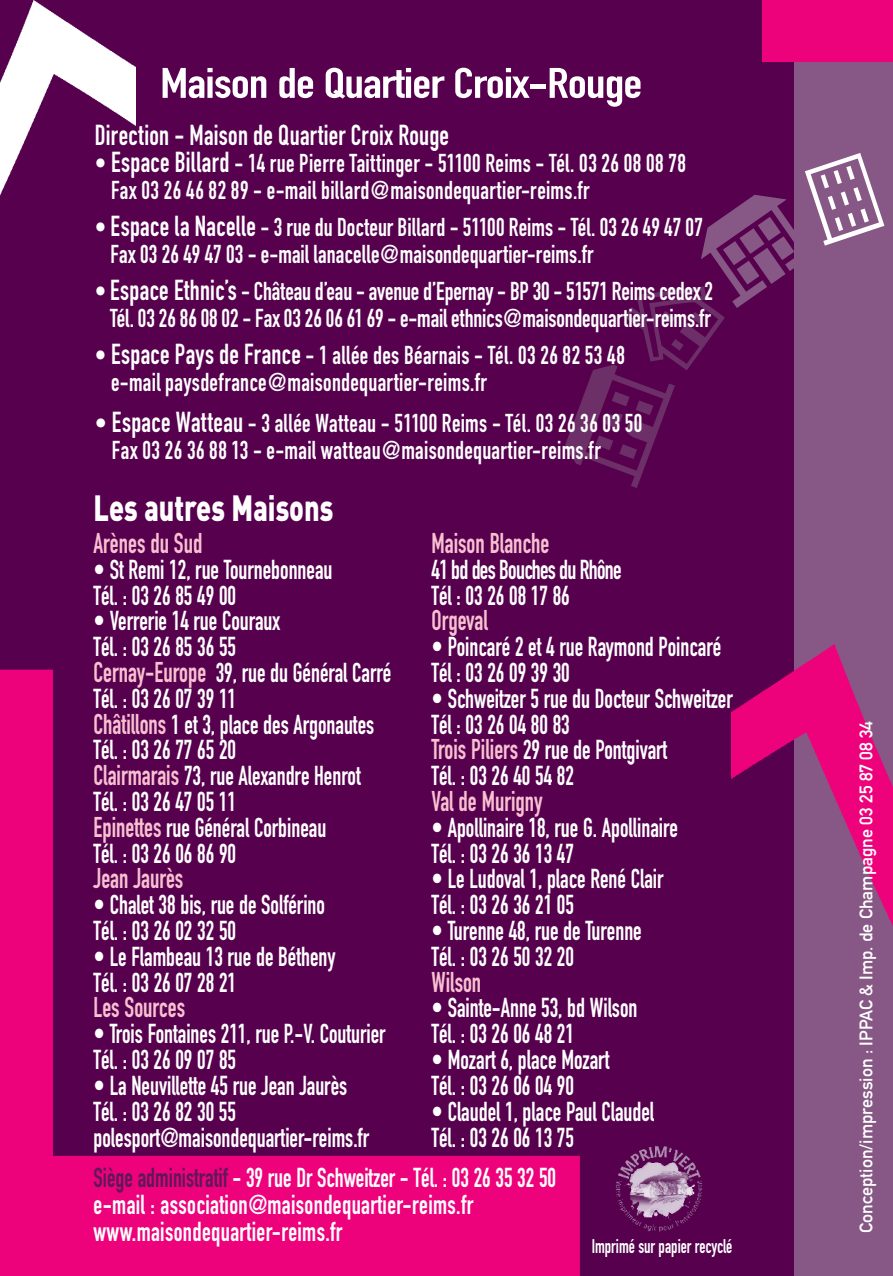
<style>
.page{position:relative;width:893px;height:1276px;background:#56004e}
.page>*{position:absolute;margin:0;border:0;box-sizing:border-box;transform-origin:0 0}
.t1{font:42px "DIN Engschrift";letter-spacing:-.015em;color:#fff;scale:1.2 1}
.t2{font:900 36px "DIN";color:#fff;scale:.75 1}
.t3{font:28.5px "DIN Engschrift";letter-spacing:.01em;color:#fff;scale:.9 1}
.t4{font:28.2px "DIN Engschrift";color:#f8c0d1;scale:.85 1}
.t5{font:27px/25.8px "DIN Engschrift";color:#fff;scale:.85 1}
.t6{font:27px/25.8px "DIN Engschrift";letter-spacing:-.03em;color:#fff;scale:.85 1}
.t7{font:25.5px/27px "DIN Engschrift";letter-spacing:.015em;color:#fff;scale:.9 1}
.t8{font:25.5px/27px "DIN Engschrift";letter-spacing:-.005em;color:#fff;text-align:center;scale:.9 1}
.t9{font:19.5px "DIN Engschrift";color:#fff;scale:.85 1}
.t10{font:18px "DIN Mittelschrift Alternate";color:#fff}
.s1{font-family:"DIN Engschrift Alternate"}
.s2{font-size:28.5px}
.s3{font-size:28.2px;color:#f8c0d1}
.s4{color:#61175a}
</style>
<div class="page">
<div style="left:794px;top:0;width:99px;height:1276px;background:#875885"></div>
<img style="left:731px;top:644px;width:162px;height:282px">
<svg style="left:0;top:669px;width:580px;height:607px"></svg>
<div style="left:762px;top:0;width:131px;height:62px;background:#ed027c"></div>
<img style="left:614px;top:1142px;width:91px;height:91px;border-radius:45px">
<img style="left:0;top:1px;width:135px;height:195px">
<h1 class="t1" style="left:160px;top:58px;width:403px">Maison de Quartier Croix-Rouge</h1>
<p class="t3" style="left:95px;top:118px;width:395px">Direction - Maison de Quartier Croix Rouge</p>
<p class="t7" style="left:111px;top:149px;width:640px;text-indent:-16px"><span class="s1">•</span> <span class="s2">Espace Billard</span> - 14 rue Pierre Taittinger - 51100 Reims - Tél. 03 26 08 08 78<br>Fax 03 26 46 82 89 - e-mail billard@maisondequartier-reims.fr</p>
<p class="t7" style="left:111px;top:214px;width:660px;text-indent:-16px"><span class="s1">•</span> <span class="s2">Espace la Nacelle</span> - 3 rue du Docteur Billard - 51100 Reims - Tél. 03 26 49 47 07<br>Fax 03 26 49 47 03 - e-mail lanacelle@maisondequartier-reims.fr</p>
<p class="t8" style="left:95px;top:278px;width:688px"><span class="s1">•</span> <span class="s2">Espace Ethnic’s</span> - Château d’eau - avenue d’Epernay - BP 30 - 51571 Reims cedex 2<br>Tél. 03 26 86 08 02 - Fax 03 26 06 61 69 - e-mail ethnics@maisondequartier-reims.fr</p>
<p class="t7" style="left:111px;top:342px;width:573px;text-indent:-16px"><span class="s1">•</span> <span class="s2">Espace Pays de France</span> - 1 allée des Béarnais - Tél. 03 26 82 53 48 e-mail paysdefrance@maisondequartier-reims.fr</p>
<p class="t7" style="left:112px;top:409px;width:591px;text-indent:-17px"><span class="s1">•</span> <span class="s2">Espace Watteau</span> - 3 allée Watteau - 51100 Reims - Tél. 03 26 36 03 50<br>Fax 03 26 36 88 13 - e-mail watteau@maisondequartier-reims.fr</p>
<h2 class="t2" style="left:94px;top:484px;width:321px">Les autres Maisons</h2>
<p class="t4" style="left:94px;top:526px;width:129px">Arènes du Sud</p>
<p class="t5" style="left:94px;top:556px;width:283px">• St Remi 12, rue Tournebonneau<br>Tél. : 03 26 85 49 00</p>
<p class="t5" style="left:94px;top:608px;width:352px">• Verrerie 14 rue Couraux<br>Tél. : 03 26 85 36 55<br><span class="s3">Cernay-Europe</span> 39, rue du Général Carré<br>Tél. : 03 26 07 39 11<br><span class="s3">Châtillons</span> 1 et 3, place des Argonautes<br>Tél. : 03 26 77 65 20<br><span class="s3">Clairmarais</span> 73, rue Alexandre Henrot<br>Tél. : 03 26 47 05 11<br><span class="s3">Epinettes</span> rue Général Corbineau<br>Tél. : 03 26 06 86 90</p>
<p class="t4" style="left:94px;top:862px;width:107px">Jean Jaurès</p>
<p class="t5" style="left:94px;top:892px;width:274px">• Chalet 38 bis, rue de Solférino<br>Tél. : 03 26 02 32 50</p>
<p class="t5" style="left:94px;top:943px;width:286px">• Le Flambeau 13 rue de Bétheny<br>Tél. : 03 26 07 28 21</p>
<p class="t4" style="left:94px;top:991px;width:109px">Les Sources</p>
<p class="t5" style="left:94px;top:1021px;width:345px">• Trois Fontaines 211, rue P.-V. Couturier<br>Tél. : 03 26 09 07 85</p>
<p class="t5" style="left:94px;top:1072px;width:326px">• La Neuvillette 45 rue Jean Jaurès<br>Tél. : 03 26 82 30 55 polesport@maisondequartier-reims.fr</p>
<p class="t4" style="left:431px;top:526px;width:140px">Maison Blanche</p>
<p class="t6" style="left:431px;top:556px;width:225px">41 bd des Bouches du Rhône<br>Tél : 03 26 08 17 86</p>
<p class="t4" style="left:431px;top:604px;width:68px">Orgeval</p>
<p class="t5" style="left:431px;top:634px;width:342px">• Poincaré 2 et 4 rue Raymond Poincaré<br>Tél : 03 26 09 39 30</p>
<p class="t5" style="left:431px;top:685px;width:356px">• Schweitzer 5 rue du Docteur Schweitzer<br>Tél : 03 26 04 80 83<br><span class="s3">Trois Piliers</span> 29 rue de Pontgivart<br>Tél. : 03 26 40 54 82</p>
<p class="t4" style="left:431px;top:784px;width:132px">Val de Murigny</p>
<p class="t5" style="left:431px;top:814px;width:291px">• Apollinaire 18, rue G. Apollinaire<br>Tél. : 03 26 36 13 47</p>
<p class="t5" style="left:431px;top:866px;width:274px">• Le Ludoval 1, place René Clair<br>Tél. : 03 26 36 21 05</p>
<p class="t5" style="left:431px;top:918px;width:249px">• Turenne 48, rue de Turenne<br>Tél. : 03 26 50 32 20</p>
<p class="t4" style="left:431px;top:965px;width:60px">Wilson</p>
<p class="t5" style="left:431px;top:995px;width:244px">• Sainte-Anne 53, bd Wilson<br>Tél. : 03 26 06 48 21</p>
<p class="t5" style="left:431px;top:1047px;width:211px">• Mozart 6, place Mozart<br>Tél. : 03 26 06 04 90</p>
<p class="t5" style="left:431px;top:1098px;width:263px">• Claudel 1, place Paul Claudel<br>Tél. : 03 26 06 13 75</p>
<p class="t5" style="left:94px;top:1164px;width:546px;line-height:27px"><span class="s4">Siège administratif</span> - 39 rue Dr Schweitzer - Tél. : 03 26 35 32 50 e-mail : association@maisondequartier-reims.fr www.maisondequartier-reims.fr</p>
<p class="t9" style="left:592px;top:1235px;width:167px">Imprimé sur papier recyclé</p>
<p class="t10" style="left:855px;top:1232px;width:513px;rotate:-90deg">Conception/impression : Ippac &amp; Imp. de Champagne 03 25 87 08 34</p>
</div>
